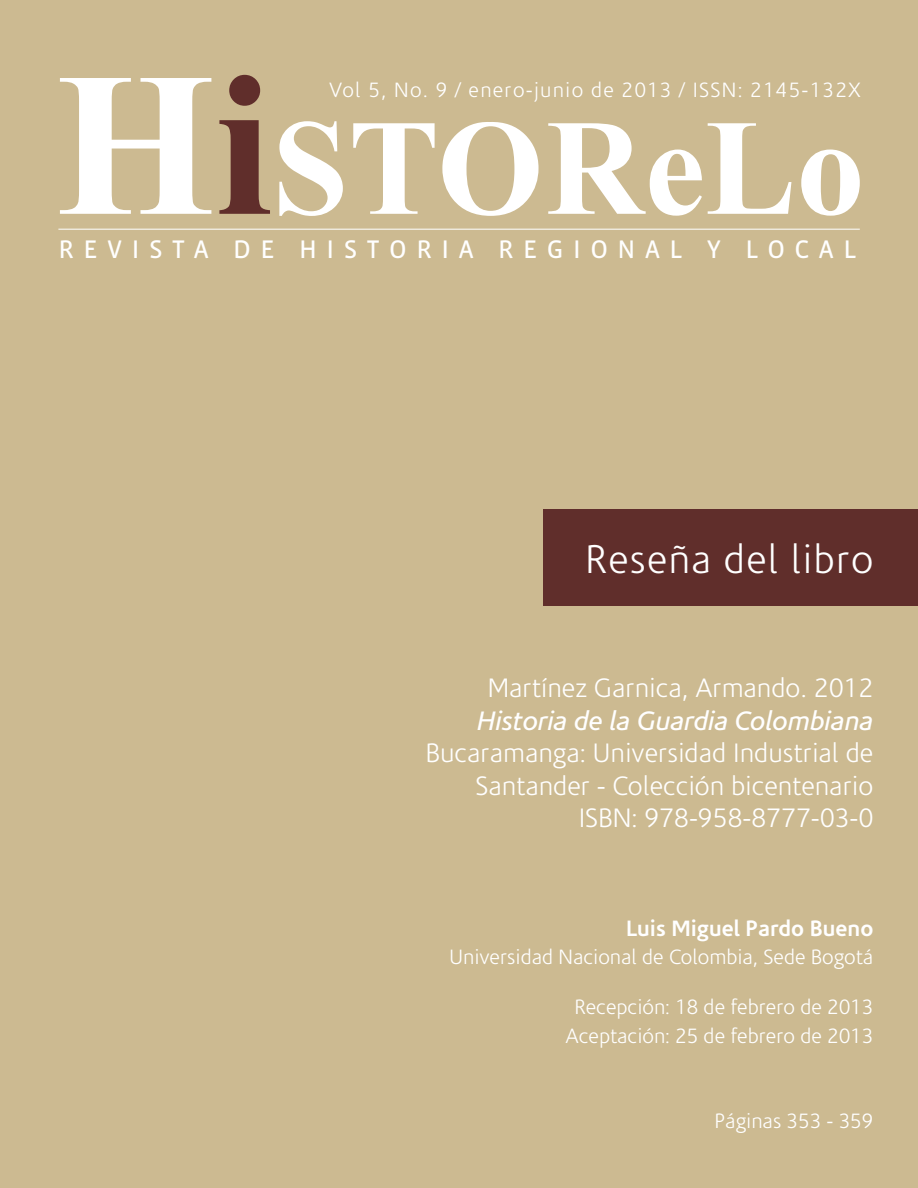
<style>
.page{position:relative;width:918px;height:1188px;background:#ccba91}
.page>*{position:absolute;margin:0;border:0;box-sizing:border-box;transform-origin:0 0}
.t1{font:300 40.5px "Corisande";letter-spacing:.03em;color:#fff}
.t2{font:300 27px/32.4px "Corisande";color:#fff;text-align:right}
.t3{font:italic 27px "Corisande";color:#fff}
.t4{font:26.1px "Vista Sans OT";letter-spacing:.365em;color:#fff}
.t5{font:700 22.5px "Corisande";color:#fff}
.t6{font:300 21px/28.5px "Corisande";color:#fff;text-align:center}
.t7{font:300 21px "Corisande";letter-spacing:.06em;color:#fff}
</style>
<div class="page">
<svg style="left:235px;top:75px;width:19px;height:3px"></svg>
<svg style="left:60px;top:78px;width:800px;height:138px"></svg>
<hr style="left:58px;top:229px;width:802px;height:1px;background:#fff">
<div style="left:544px;top:509px;width:374px;height:96px;background:#602e2b"></div>
<p class="t7" style="left:329px;top:79px;width:533px">Vol 5, No. 9 / enero-junio de 2013 / ISSN: 2145-132X</p>
<p class="t4" style="left:58px;top:235px;width:800px">REVISTA DE HISTORIA REGIONAL Y LOCAL</p>
<h1 class="t1" style="left:585px;top:538px;width:290px">Reseña del libro</h1>
<p class="t2" style="left:488px;top:673px;width:387px">Martínez Garnica, Armando. 2012</p>
<p class="t3" style="left:477px;top:706px;width:398px">Historia de la Guardia Colombiana</p>
<p class="t2" style="left:425px;top:738px;width:449px">Bucaramanga: Universidad Industrial de<br>Santander - Colección bicentenario<br>ISBN: 978-958-8777-03-0</p>
<p class="t5" style="left:626px;top:915px;width:249px">Luis Miguel Pardo Bueno</p>
<p class="t6" style="left:449px;top:943px;width:426px">Universidad Nacional de Colombia, Sede Bogotá</p>
<p class="t6" style="left:565px;top:994px;width:309px">Recepción: 18 de febrero de 2013<br>Aceptación: 25 de febrero de 2013</p>
<p class="t6" style="left:715px;top:1108px;width:160px">Páginas 353 - 359</p>
</div>
